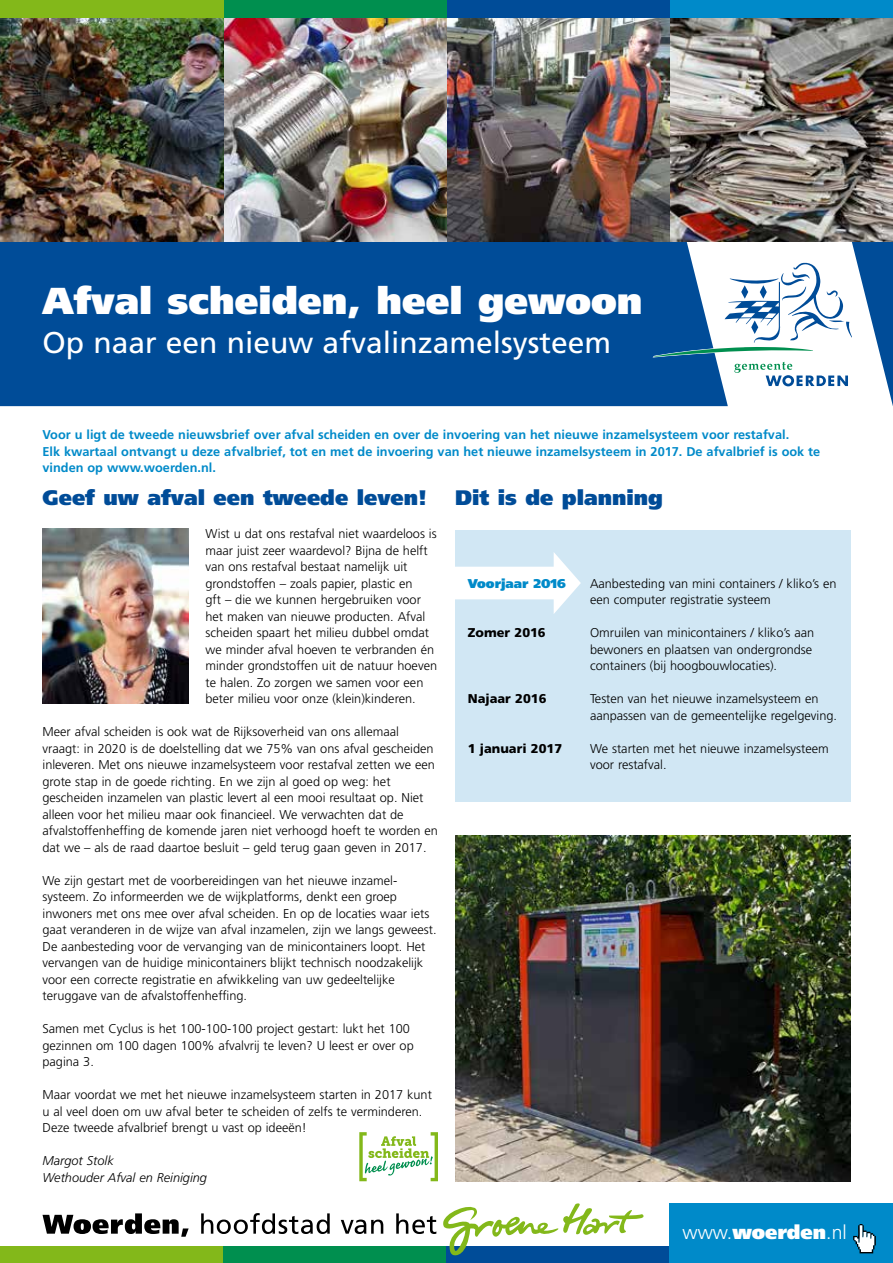
<style>
.page{position:relative;width:893px;height:1263px;background:#fff}
.page>*{position:absolute;margin:0;border:0;box-sizing:border-box;transform-origin:0 0}
.t1{font:900 37.5px "Frutiger";color:#fff}
.t2{font:30px "Frutiger";color:#fff}
.t3{font:900 21px "Frutiger";color:#004c98}
.t4{font:300 19.5px "Frutiger";color:#fff}
.t5{font:300 12.75px/16.5px "Frutiger";color:#000}
.t6{font:700 12.75px/16.5px "Frutiger";color:#008ac9}
.t7{font:italic 300 12.75px/16.5px "Frutiger";color:#000}
.t8{font:900 12.75px "Frutiger";color:#000}
.t9{font:900 12.75px "Frutiger";color:#008ac9}
.s1{font-weight:900}
</style>
<div class="page">
<svg style="left:0;top:241px;width:893px;height:165px;background:#13599f"></svg>
<svg style="left:652px;top:262px;width:200px;height:124px"></svg>
<div style="left:0;top:1246px;width:223px;height:17px;background:#83b81a"></div>
<div style="left:223px;top:1246px;width:223px;height:17px;background:#008f4f"></div>
<div style="left:446px;top:1246px;width:224px;height:17px;background:#004c98"></div>
<div style="left:670px;top:1203px;width:223px;height:60px;background:#008ac9"></div>
<svg style="left:853px;top:1224px;width:23px;height:29px"></svg>
<svg style="left:43px;top:1213px;width:146px;height:24px"></svg>
<svg style="left:201px;top:1213px;width:129px;height:21px"></svg>
<svg style="left:341px;top:1219px;width:42px;height:15px"></svg>
<svg style="left:396px;top:1213px;width:40px;height:21px"></svg>
<svg style="left:443px;top:1203px;width:200px;height:52px"></svg>
<img style="left:670px;top:17px;width:223px;height:224px">
<img style="left:446px;top:17px;width:224px;height:224px">
<img style="left:223px;top:17px;width:223px;height:224px">
<img style="left:0;top:17px;width:223px;height:224px">
<div style="left:455px;top:530px;width:395px;height:272px;background:#d1e7f4"></div>
<svg style="left:455px;top:552px;width:126px;height:62px"></svg>
<img style="left:43px;top:529px;width:146px;height:174px">
<svg style="left:359px;top:1132px;width:79px;height:49px"></svg>
<img style="left:455px;top:835px;width:395px;height:347px">
<div style="left:670px;top:0;width:223px;height:17px;background:#008ac9"></div>
<div style="left:446px;top:0;width:224px;height:17px;background:#004c98"></div>
<div style="left:223px;top:0;width:223px;height:17px;background:#008f4f"></div>
<div style="left:0;top:0;width:223px;height:17px;background:#83b81a"></div>
<h1 class="t1" style="left:43px;top:277px;width:602px">Afval scheiden, heel gewoon</h1>
<h2 class="t2" style="left:43px;top:324px;width:570px">Op naar een nieuw afvalinzamelsysteem</h2>
<p class="t6" style="left:43px;top:426px;width:779px">Voor u ligt de tweede nieuwsbrief over afval scheiden en over de invoering van het nieuwe inzamelsysteem voor restafval.<br>Elk kwartaal ontvangt u deze afvalbrief, tot en met de invoering van het nieuwe inzamelsysteem in 2017. De afvalbrief is ook te vinden op www.woerden.nl.</p>
<h3 class="t3" style="left:43px;top:485px;width:386px">Geef uw afval een tweede leven!</h3>
<p class="t5" style="left:206px;top:525px;width:233px">Wist u dat ons restafval niet waardeloos is maar juist zeer waardevol? Bijna de helft van ons restafval bestaat namelijk uit grondstoffen – zoals papier, plastic en<br>gft – die we kunnen hergebruiken voor het maken van nieuwe producten. Afval scheiden spaart het milieu dubbel omdat we minder afval hoeven te verbranden én minder grondstoffen uit de natuur hoeven te halen. Zo zorgen we samen voor een beter milieu voor onze (klein)kinderen.</p>
<p class="t5" style="left:43px;top:723px;width:397px">Meer afval scheiden is ook wat de Rijksoverheid van ons allemaal vraagt: in 2020 is de doelstelling dat we 75% van ons afval gescheiden inleveren. Met ons nieuwe inzamelsysteem voor restafval zetten we een grote stap in de goede richting. En we zijn al goed op weg: het gescheiden inzamelen van plastic levert al een mooi resultaat op. Niet alleen voor het milieu maar ook financieel. We verwachten dat de afvalstoffenheffing de komende jaren niet verhoogd hoeft te worden en dat we – als de raad daartoe besluit – geld terug gaan geven in 2017.</p>
<p class="t5" style="left:43px;top:872px;width:396px">We zijn gestart met de voorbereidingen van het nieuwe inzamel&shy;systeem. Zo informeerden we de wijkplatforms, denkt een groep inwoners met ons mee over afval scheiden. En op de locaties waar iets gaat veranderen in de wijze van afval inzamelen, zijn we langs geweest.<br>De aanbesteding voor de vervanging van de minicontainers loopt. Het vervangen van de huidige minicontainers blijkt technisch noodzakelijk voor een correcte registratie en afwikkeling van uw gedeeltelijke teruggave van de afvalstoffenheffing.</p>
<p class="t5" style="left:43px;top:1020px;width:373px">Samen met Cyclus is het 100-100-100 project gestart: lukt het 100 gezinnen om 100 dagen 100% afvalvrij te leven? U leest er over op pagina 3.</p>
<p class="t5" style="left:43px;top:1086px;width:391px">Maar voordat we met het nieuwe inzamelsysteem starten in 2017 kunt u al veel doen om uw afval beter te scheiden of zelfs te verminderen.<br>Deze tweede afvalbrief brengt u vast op ideeën!</p>
<p class="t7" style="left:43px;top:1152px;width:166px">Margot Stolk<br>Wethouder Afval en Reiniging</p>
<h3 class="t3" style="left:455px;top:485px;width:210px">Dit is de planning</h3>
<p class="t9" style="left:468px;top:575px;width:100px">Voorjaar 2016</p>
<p class="t5" style="left:590px;top:575px;width:248px">Aanbesteding van mini containers / kliko’s en een computer registratie systeem</p>
<p class="t8" style="left:468px;top:625px;width:80px">Zomer 2016</p>
<p class="t5" style="left:590px;top:624px;width:226px">Omruilen van minicontainers / kliko’s aan bewoners en plaatsen van ondergrondse containers (bij hoogbouwlocaties).</p>
<p class="t8" style="left:468px;top:691px;width:80px">Najaar 2016</p>
<p class="t5" style="left:590px;top:690px;width:249px">Testen van het nieuwe inzamelsysteem en aanpassen van de gemeentelijke regelgeving.</p>
<p class="t8" style="left:468px;top:740px;width:96px">1 januari 2017</p>
<p class="t5" style="left:590px;top:740px;width:240px">We starten met het nieuwe inzamelsysteem voor restafval.</p>
<h3 class="t4" style="left:682px;top:1221px;width:166px">www.<span class="s1">woerden</span>.nl</h3>
</div>
